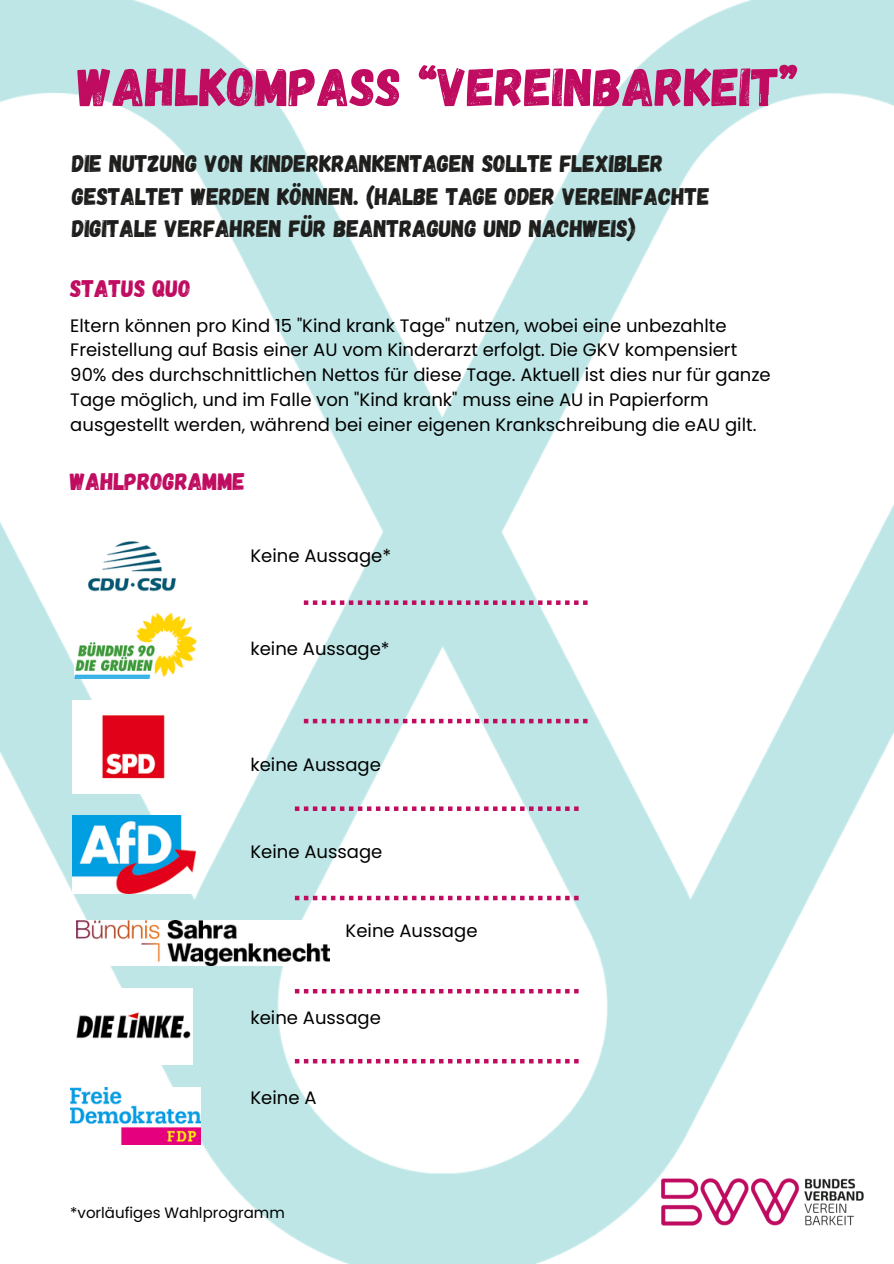
<style>
.page{position:relative;width:894px;height:1264px;background:#fff}
.page>*{position:absolute;margin:0;border:0;box-sizing:border-box;transform-origin:0 0}
.t1{font:53.85px "Gagalin";color:#c00c60}
.t2{font:24px/32.7px "Gagalin";color:#1d1e1c}
.t3{font:24px "Gagalin";color:#c00c60}
.t4{font:18px/24.8px "Poppins";color:#000}
.t5{font:15px "Poppins";color:#000}
</style>
<div class="page">
<img style="left:0;top:0;width:893px;height:1263px">
<img style="left:629px;top:1069px;width:264px;height:194px">
<img style="left:72px;top:700px;width:123px;height:93px">
<img style="left:70px;top:523px;width:123px;height:90px">
<img style="left:72px;top:815px;width:123px;height:78px">
<img style="left:77px;top:920px;width:253px;height:45px">
<img style="left:74px;top:613px;width:123px;height:65px">
<img style="left:70px;top:1087px;width:131px;height:56px">
<img style="left:72px;top:988px;width:120px;height:76px">
<svg style="left:304px;top:600px;width:283px;height:5px"></svg>
<svg style="left:304px;top:718px;width:283px;height:5px"></svg>
<svg style="left:295px;top:806px;width:283px;height:5px"></svg>
<svg style="left:295px;top:895px;width:283px;height:5px"></svg>
<svg style="left:295px;top:988px;width:283px;height:5px"></svg>
<svg style="left:295px;top:1058px;width:283px;height:5px"></svg>
<h2 class="t1" style="left:78px;top:52px;width:721px">WAHLKOMPASS “VEREINBARKEIT”</h2>
<h3 class="t2" style="left:72px;top:146px;width:638px">DIE NUTZUNG VON KINDERKRANKENTAGEN SOLLTE FLEXIBLER<br>GESTALTET WERDEN KÖNNEN. (HALBE TAGE ODER VEREINFACHTE<br>DIGITALE VERFAHREN FÜR BEANTRAGUNG UND NACHWEIS)</h3>
<h1 class="t3" style="left:70px;top:272px;width:122px">STATUS QUO</h1>
<h2 class="t4" style="left:70px;top:313px;width:701px">Eltern können pro Kind 15 "Kind krank Tage" nutzen, wobei eine unbezahlte Freistellung auf Basis einer AU vom Kinderarzt erfolgt. Die GKV kompensiert 90% des durchschnittlichen Nettos für diese Tage. Aktuell ist dies nur für ganze Tage möglich, und im Falle von "Kind krank" muss eine AU in Papierform ausgestellt werden, während bei einer eigenen Krankschreibung die eAU gilt.</h2>
<p class="t3" style="left:70px;top:465px;width:176px">WAHLPROGRAMME</p>
<h2 class="t4" style="left:250px;top:543px;width:142px">Keine Aussage*</h2>
<p class="t4" style="left:250px;top:636px;width:141px">keine Aussage*</p>
<p class="t4" style="left:250px;top:752px;width:132px">keine Aussage</p>
<h3 class="t4" style="left:250px;top:838px;width:133px">Keine Aussage</h3>
<p class="t4" style="left:345px;top:918px;width:133px">Keine Aussage</p>
<h3 class="t4" style="left:250px;top:1004px;width:132px">keine Aussage</h3>
<p class="t4" style="left:250px;top:1085px;width:67px">Keine A</p>
<h3 class="t5" style="left:70px;top:1202px;width:216px">*vorläufiges Wahlprogramm</h3>
</div>
